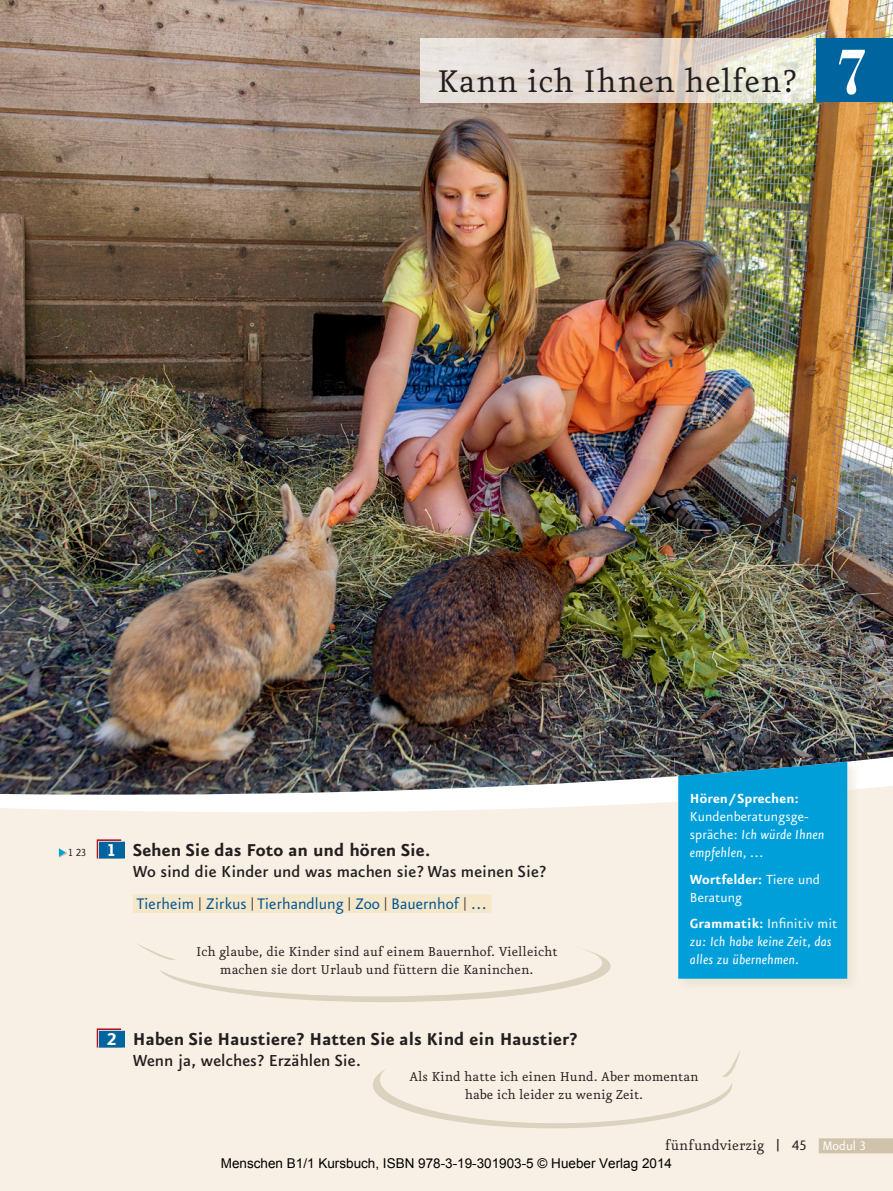
<style>
.page{position:relative;width:893px;height:1191px;background:#fff}
.page>*{position:absolute;margin:0;border:0;box-sizing:border-box;transform-origin:0 0}
.t1{font:37.5px "Eureka Pro";letter-spacing:.01em;color:#231f20}
.t2{font:700 20.55px "Eureka Sans Pro";color:#231f20}
.t3{font:500 19.05px "Eureka Sans Pro";color:#231f20}
.t4{font:18.3px "Eureka Sans Pro";color:#005495}
.t5{font:16.5px "Eureka Pro";color:#231f20}
.t6{font:15.75px/18px "Eureka Sans Pro";letter-spacing:.005em;color:#fff}
.t7{font:italic 15.75px/18px "Eureka Sans Pro";letter-spacing:.005em;color:#fff}
.t8{font:700 15.75px "Eureka Sans Pro";letter-spacing:.005em;color:#fff}
.t9{font:15.3px/18px "Eureka Pro";color:#231f20;text-align:center}
.t10{font:13.5px "Arial";color:#000}
.t11{font:12.3px "Eureka Sans Pro";color:#231f20}
.s1{font-family:"Bodoni";font-weight:700;font-size:66px;color:#fff}
.s2{color:#fff}
.s3{font-size:13.65px;color:#231f20}
.s4{font-style:italic}
.s5{font-weight:700}
.s6{font-weight:700;font-style:normal}
.s7{font-style:normal}
.s8{font-size:12.9px}
.s9{font-family:"Eureka Sans Pro"}
.s10{font-family:"Eureka Sans Pro";font-size:15px;color:#fff}
</style>
<div class="page">
<img style="left:0;top:0;width:893px;height:784px">
<div style="left:816px;top:38px;width:77px;height:64px;background:#00659e"></div>
<img style="left:421px;top:38px;width:391px;height:64px">
<div style="left:0;top:784px;width:893px;height:406px;background:#f8f0e4"></div>
<div style="left:819px;top:1138px;width:74px;height:15px;background:#cfc4ab"></div>
<img style="left:674px;top:776px;width:186px;height:13px">
<img style="left:674px;top:758px;width:186px;height:18px">
<img style="left:674px;top:789px;width:186px;height:202px">
<div style="left:678px;top:761px;width:169px;height:217px;background:#009fda"></div>
<div style="left:373px;top:1041px;width:359px;height:87px;background:#dbd3c0;border-radius:50%"></div>
<div style="left:380px;top:1036px;width:352px;height:87px;background:#f8f0e4;border-radius:50%"></div>
<svg style="left:722px;top:1049px;width:18px;height:28px"></svg>
<div style="left:159px;top:930px;width:452px;height:72px;background:#dbd3c0;border-radius:50%"></div>
<div style="left:155px;top:929px;width:447px;height:67px;background:#f8f0e4;border-radius:50%"></div>
<svg style="left:135px;top:942px;width:42px;height:18px"></svg>
<div style="left:97px;top:839px;width:24px;height:19px;background:#b52026"></div>
<div style="left:98px;top:841px;width:24px;height:17px;background:#d6d5de"></div>
<div style="left:99px;top:841px;width:9px;height:17px;background:#00659e"></div>
<div style="left:108px;top:841px;width:17px;height:17px;background:#00659e"></div>
<div style="left:133px;top:894px;width:359px;height:18px;background:#f6e7c8"></div>
<div style="left:97px;top:1028px;width:24px;height:19px;background:#b01016"></div>
<div style="left:98px;top:1030px;width:24px;height:17px;background:#d6d5de"></div>
<div style="left:99px;top:1030px;width:26px;height:17px;background:#00659e"></div>
<svg style="left:59px;top:848px;width:7px;height:9px"></svg>
<h1 class="t1" style="left:437px;top:67px;width:432px">Kann ich Ihnen helfen? <span class="s1">7</span></h1>
<p class="t11" style="left:69px;top:848px;width:19px">1 23</p>
<h2 class="t2" style="left:108px;top:843px;width:324px"><span class="s2">1</span> Sehen Sie das Foto an und hören Sie.</h2>
<p class="t3" style="left:133px;top:865px;width:415px">Wo sind die Kinder und was machen sie? Was meinen Sie?</p>
<p class="t4" style="left:136px;top:897px;width:352px">Tierheim <span class="s3">|</span> Zirkus <span class="s3">|</span> Tierhandlung <span class="s3">|</span> Zoo <span class="s3">|</span> Bauernhof <span class="s3">|</span> …</p>
<p class="t9" style="left:196px;top:943px;width:363px">Ich glaube, die Kinder sind auf einem Bauernhof. Vielleicht machen sie dort Urlaub und füttern die Kaninchen.</p>
<p class="t8" style="left:690px;top:793px;width:110px">Hören/Sprechen:</p>
<p class="t6" style="left:690px;top:809px;width:136px">Kundenberatungsge&shy;spräche: <span class="s4">Ich würde Ihnen empfehlen, …</span></p>
<p class="t6" style="left:690px;top:871px;width:132px"><span class="s5">Wortfelder:</span> Tiere und<br>Beratung</p>
<p class="t7" style="left:690px;top:914px;width:149px"><span class="s6">Grammatik:</span> <span class="s7">Infinitiv mit </span>zu: Ich habe keine Zeit, das alles zu übernehmen.</p>
<h2 class="t2" style="left:107px;top:1032px;width:473px"><span class="s2">2</span> Haben Sie Haustiere? Hatten Sie als Kind ein Haustier?</h2>
<p class="t3" style="left:133px;top:1054px;width:229px">Wenn ja, welches? Erzählen Sie.</p>
<p class="t9" style="left:409px;top:1069px;width:291px">Als Kind hatte ich einen Hund. Aber momentan habe ich leider zu wenig Zeit.</p>
<p class="t5" style="left:665px;top:1139px;width:202px">fünfundvierzig <span class="s8">|</span> <span class="s9">45</span> <span class="s10">Modul 3</span></p>
<p class="t10" style="left:221px;top:1154px;width:453px">Menschen B1/1 Kursbuch, ISBN 978-3-19-301903-5 © Hueber Verlag 2014</p>
</div>
